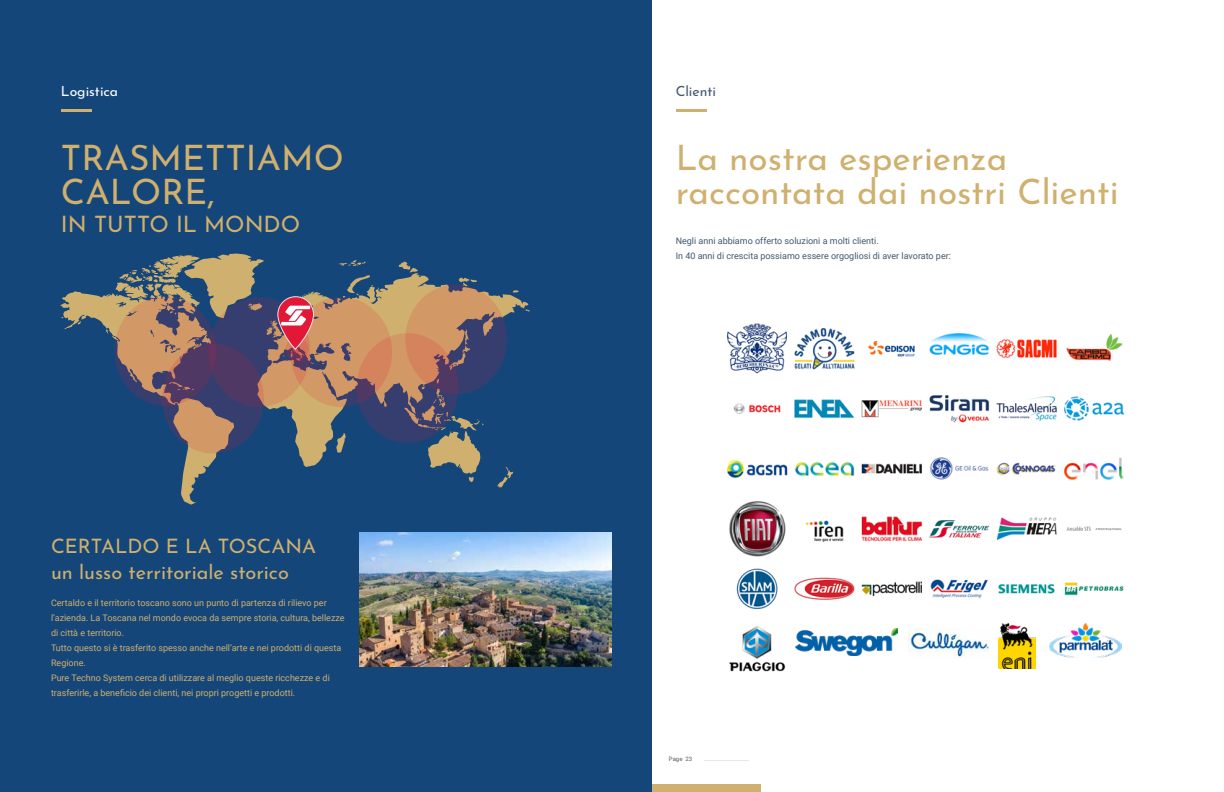
<style>
.page{position:relative;width:1224px;height:792px;background:#fff}
.page>*{position:absolute;margin:0;border:0;box-sizing:border-box;transform-origin:0 0}
.t1{font:35.1px/33.5px "Josefin Sans";color:#cfb06e}
.t2{font:22.7px "Josefin Sans";color:#cfb06e}
.t3{font:19.9px/25.6px "Josefin Sans";color:#cfb06e}
.t4{font:14px "Josefin Sans";color:#fff}
.t5{font:14px "Josefin Sans";color:#42586d}
.t6{font:9px/15px "Roboto";color:#cfb06e}
.t7{font:9px/15px "Roboto";color:#42586d}
.t8{font:6px "Roboto";color:#58595b}
</style>
<div class="page">
<hr style="left:704px;top:760px;width:45px;height:1px;background:#e6e7e8">
<div style="left:612px;top:784px;width:148px;height:8px;background:#cfb06e"></div>
<div style="left:0;top:0;width:612px;height:792px;background:#154679"></div>
<svg style="left:60px;top:253px;width:470px;height:252px"></svg>
<hr style="left:61px;top:109px;width:31px;height:3px;background:#cfb06e">
<div style="left:612px;top:0;width:40px;height:792px;background:#154679"></div>
<svg style="left:290px;top:297px;width:102px;height:110px;fill:#d29865"></svg>
<svg style="left:208px;top:297px;width:102px;height:110px;fill:#353e6e"></svg>
<svg style="left:357px;top:333px;width:101px;height:110px"></svg>
<svg style="left:405px;top:284px;width:102px;height:110px"></svg>
<svg style="left:162px;top:344px;width:102px;height:109px"></svg>
<svg style="left:114px;top:296px;width:102px;height:110px"></svg>
<svg style="left:286px;top:337px;width:22px;height:25px"></svg>
<svg style="left:291px;top:345px;width:9px;height:9px"></svg>
<svg style="left:278px;top:297px;width:36px;height:52px"></svg>
<div style="left:278px;top:297px;width:36px;height:52px;border:1px solid #e6e7e8;border-radius:18px"></div>
<svg style="left:281px;top:306px;width:29px;height:19px"></svg>
<img style="left:360px;top:533px;width:252px;height:134px">
<hr style="left:676px;top:109px;width:31px;height:3px;background:#cfb06e">
<img style="left:727px;top:323px;width:397px;height:349px">
<img style="left:795px;top:629px;width:102px;height:26px">
<img style="left:908px;top:629px;width:83px;height:30px">
<img style="left:998px;top:624px;width:37px;height:45px">
<img style="left:1049px;top:623px;width:72px;height:34px">
<h3 class="t4" style="left:61px;top:80px;width:59px">Logistica</h3>
<h1 class="t1" style="left:61px;top:137px;width:284px">TRASMETTIAMO<br>CALORE,</h1>
<h2 class="t2" style="left:61px;top:205px;width:241px">IN TUTTO IL MONDO</h2>
<h3 class="t3" style="left:51px;top:531px;width:267px">CERTALDO E LA TOSCANA un lusso territoriale storico</h3>
<p class="t6" style="left:51px;top:595px;width:295px">Certaldo e il territorio toscano sono un punto di partenza di rilievo per l’azienda. La Toscana nel mondo evoca da sempre storia, cultura, bellezze di città e territorio.<br>Tutto questo si è trasferito spesso anche nell’arte e nei prodotti di questa Regione.<br>Pure Techno System cerca di utilizzare al meglio queste ricchezze e di trasferirle, a beneficio dei clienti, nei propri progetti e prodotti.</p>
<h3 class="t5" style="left:676px;top:80px;width:42px">Clienti</h3>
<h1 class="t1" style="left:676px;top:137px;width:445px">La nostra esperienza raccontata dai nostri Clienti</h1>
<p class="t7" style="left:676px;top:233px;width:277px">Negli anni abbiamo offerto soluzioni a molti clienti.<br>In 40 anni di crescita possiamo essere orgogliosi di aver lavorato per:</p>
<p class="t8" style="left:669px;top:754px;width:25px">Page 23</p>
</div>
